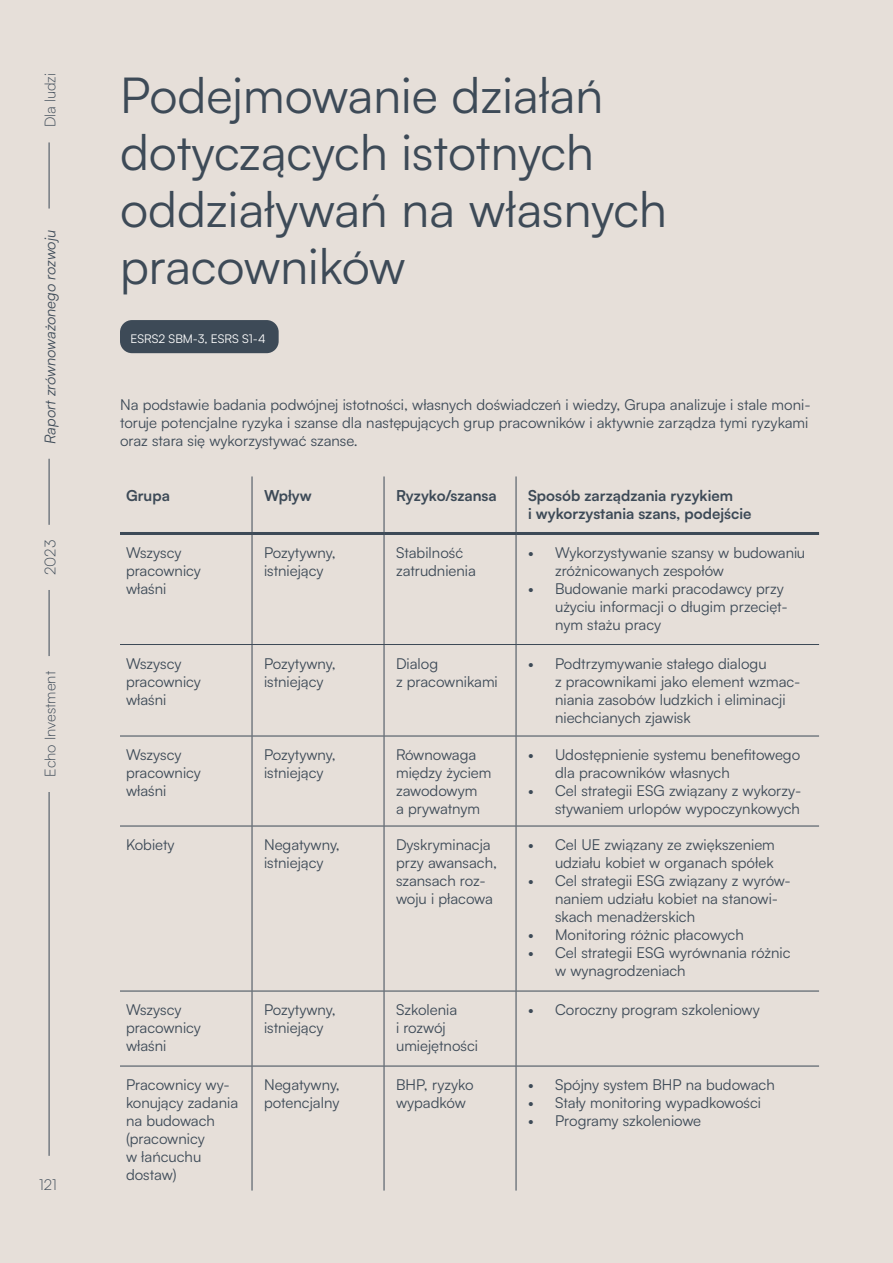
<style>
.page{position:relative;width:893px;height:1263px;background:#e6dfd9}
.page>*{position:absolute;margin:0;border:0;box-sizing:border-box;transform-origin:0 0}
.t1{font:49.5px/57px "Satoshi";color:#3d4a57}
.t2{font:15px/18px "Satoshi";color:#3d4a57}
.t3{font:700 15px/18px "Satoshi";color:#3d4a57}
.t4{font:300 15px "Satoshi";color:#3d4a57}
.t5{font:italic 15px "Satoshi";color:#3d4a57}
.t6{font:12px "Satoshi";color:#fff}
</style>
<div class="page">
<hr style="left:49px;top:142px;width:1px;height:67px;background:#3d4a57">
<hr style="left:49px;top:459px;width:1px;height:66px;background:#3d4a57">
<hr style="left:49px;top:792px;width:1px;height:364px;background:#3d4a57">
<hr style="left:49px;top:590px;width:1px;height:66px;background:#3d4a57">
<div style="left:120px;top:320px;width:159px;height:33px;background:#3d4a57;border-radius:12px"></div>
<hr style="left:252px;top:476px;width:1px;height:56px;background:#3d4a57">
<hr style="left:384px;top:476px;width:1px;height:56px;background:#3d4a57">
<hr style="left:516px;top:476px;width:1px;height:56px;background:#3d4a57">
<hr style="left:252px;top:645px;width:1px;height:91px;background:#3d4a57">
<hr style="left:384px;top:645px;width:1px;height:91px;background:#3d4a57">
<hr style="left:516px;top:645px;width:1px;height:91px;background:#3d4a57">
<hr style="left:252px;top:736px;width:1px;height:90px;background:#3d4a57">
<hr style="left:384px;top:736px;width:132px;height:1px;background:#3d4a57">
<hr style="left:384px;top:736px;width:1px;height:90px;background:#3d4a57">
<hr style="left:516px;top:736px;width:303px;height:1px;background:#3d4a57">
<hr style="left:516px;top:736px;width:1px;height:90px;background:#3d4a57">
<hr style="left:120px;top:826px;width:132px;height:1px;background:#3d4a57">
<hr style="left:252px;top:826px;width:132px;height:1px;background:#3d4a57">
<hr style="left:384px;top:826px;width:132px;height:1px;background:#3d4a57">
<hr style="left:516px;top:826px;width:303px;height:1px;background:#3d4a57">
<hr style="left:384px;top:535px;width:1px;height:109px;background:#3d4a57">
<hr style="left:516px;top:535px;width:1px;height:109px;background:#3d4a57">
<hr style="left:120px;top:644px;width:132px;height:1px;background:#3d4a57">
<hr style="left:252px;top:644px;width:132px;height:1px;background:#3d4a57">
<hr style="left:384px;top:644px;width:132px;height:1px;background:#3d4a57">
<hr style="left:516px;top:644px;width:303px;height:1px;background:#3d4a57">
<hr style="left:120px;top:736px;width:132px;height:1px;background:#3d4a57">
<hr style="left:252px;top:736px;width:132px;height:1px;background:#3d4a57">
<hr style="left:120px;top:532px;width:132px;height:3px;background:#3d4a57">
<hr style="left:252px;top:532px;width:132px;height:3px;background:#3d4a57">
<hr style="left:384px;top:532px;width:132px;height:3px;background:#3d4a57">
<hr style="left:516px;top:532px;width:303px;height:3px;background:#3d4a57">
<hr style="left:252px;top:535px;width:1px;height:109px;background:#3d4a57">
<hr style="left:252px;top:826px;width:1px;height:165px;background:#3d4a57">
<hr style="left:384px;top:826px;width:1px;height:165px;background:#3d4a57">
<hr style="left:516px;top:826px;width:1px;height:165px;background:#3d4a57">
<hr style="left:120px;top:991px;width:132px;height:1px;background:#3d4a57">
<hr style="left:252px;top:991px;width:132px;height:1px;background:#3d4a57">
<hr style="left:252px;top:991px;width:1px;height:75px;background:#3d4a57">
<hr style="left:384px;top:991px;width:132px;height:1px;background:#3d4a57">
<hr style="left:384px;top:991px;width:1px;height:75px;background:#3d4a57">
<hr style="left:516px;top:991px;width:303px;height:1px;background:#3d4a57">
<hr style="left:516px;top:991px;width:1px;height:75px;background:#3d4a57">
<hr style="left:120px;top:1066px;width:132px;height:1px;background:#3d4a57">
<hr style="left:252px;top:1066px;width:132px;height:1px;background:#3d4a57">
<hr style="left:252px;top:1066px;width:1px;height:124px;background:#3d4a57">
<hr style="left:384px;top:1066px;width:132px;height:1px;background:#3d4a57">
<hr style="left:384px;top:1066px;width:1px;height:124px;background:#3d4a57">
<hr style="left:516px;top:1066px;width:303px;height:1px;background:#3d4a57">
<hr style="left:516px;top:1066px;width:1px;height:124px;background:#3d4a57">
<p class="t4" style="left:41px;top:127px;width:56px;rotate:-90deg">Dla ludzi</p>
<p class="t5" style="left:40px;top:444px;width:215px;rotate:-90deg">Raport zrównoważonego rozwoju</p>
<p class="t4" style="left:41px;top:575px;width:37px;rotate:-90deg">2023</p>
<p class="t4" style="left:41px;top:777px;width:107px;rotate:-90deg">Echo Investment</p>
<p class="t4" style="left:39px;top:1175px;width:19px">121</p>
<h1 class="t1" style="left:120px;top:65px;width:549px">Podejmowanie działań dotyczących istotnych oddziaływań na własnych pracowników</h1>
<p class="t6" style="left:130px;top:330px;width:136px">ESRS2 SBM-3, ESRS S1-4</p>
<p class="t2" style="left:120px;top:395px;width:692px">Na podstawie badania podwójnej istotności, własnych doświadczeń i wiedzy, Grupa analizuje i stale moni&shy;toruje potencjalne ryzyka i szanse dla następujących grup pracowników i aktywnie zarządza tymi ryzykami oraz stara się wykorzystywać szanse.</p>
<p class="t3" style="left:126px;top:485px;width:45px">Grupa</p>
<p class="t3" style="left:264px;top:485px;width:49px">Wpływ</p>
<p class="t3" style="left:396px;top:485px;width:102px">Ryzyko/szansa</p>
<p class="t3" style="left:528px;top:485px;width:225px">Sposób zarządzania ryzykiem<br>i wykorzystania szans, podejście</p>
<p class="t2" style="left:126px;top:543px;width:76px">Wszyscy pracownicy właśni</p>
<p class="t2" style="left:264px;top:543px;width:73px">Pozytywny, istniejący</p>
<p class="t2" style="left:396px;top:543px;width:81px">Stabilność zatrudnienia</p>
<p class="t2" style="left:555px;top:543px;width:252px;text-indent:-27px">• Wykorzystywanie szansy w budowaniu zróżnicowanych zespołów</p>
<p class="t2" style="left:555px;top:579px;width:234px;text-indent:-27px">• Budowanie marki pracodawcy przy użyciu informacji o długim przecięt&shy;nym stażu pracy</p>
<p class="t2" style="left:126px;top:654px;width:76px">Wszyscy pracownicy właśni</p>
<p class="t2" style="left:264px;top:654px;width:73px">Pozytywny, istniejący</p>
<p class="t2" style="left:396px;top:654px;width:103px">Dialog<br>z pracownikami</p>
<p class="t2" style="left:555px;top:654px;width:247px;text-indent:-27px">• Podtrzymywanie stałego dialogu<br>z pracownikami jako element wzmac&shy;niania zasobów ludzkich i eliminacji niechcianych zjawisk</p>
<p class="t2" style="left:126px;top:745px;width:76px">Wszyscy pracownicy właśni</p>
<p class="t2" style="left:264px;top:745px;width:73px">Pozytywny, istniejący</p>
<p class="t2" style="left:396px;top:745px;width:97px">Równowaga między życiem zawodowym<br>a prywatnym</p>
<p class="t2" style="left:555px;top:745px;width:247px;text-indent:-27px">• Udostępnienie systemu benefitowego dla pracowników własnych</p>
<p class="t2" style="left:528px;top:781px;width:275px;text-align:right">• Cel strategii ESG związany z wykorzy&shy;stywaniem urlopów wypoczynkowych</p>
<p class="t2" style="left:126px;top:835px;width:50px">Kobiety</p>
<p class="t2" style="left:264px;top:835px;width:77px">Negatywny, istniejący</p>
<p class="t2" style="left:396px;top:835px;width:103px">Dyskryminacja przy awansach, szansach roz&shy;woju i płacowa</p>
<p class="t2" style="left:528px;top:835px;width:248px;text-align:right">• Cel UE związany ze zwiększeniem udziału kobiet w organach spółek</p>
<p class="t2" style="left:555px;top:871px;width:237px;text-indent:-27px">• Cel strategii ESG związany z wyrów&shy;naniem udziału kobiet na stanowi&shy;skach menadżerskich</p>
<p class="t2" style="left:528px;top:925px;width:217px">• Monitoring różnic płacowych</p>
<p class="t2" style="left:555px;top:943px;width:237px;text-indent:-27px">• Cel strategii ESG wyrównania różnic w wynagrodzeniach</p>
<p class="t2" style="left:126px;top:1000px;width:76px">Wszyscy pracownicy właśni</p>
<p class="t2" style="left:264px;top:1000px;width:73px">Pozytywny, istniejący</p>
<p class="t2" style="left:396px;top:1000px;width:84px">Szkolenia<br>i rozwój umiejętności</p>
<p class="t2" style="left:528px;top:1000px;width:233px">• Coroczny program szkoleniowy</p>
<p class="t2" style="left:126px;top:1075px;width:114px">Pracownicy wy&shy;konujący zadania na budowach (pracownicy<br>w łańcuchu dostaw)</p>
<p class="t2" style="left:264px;top:1075px;width:77px">Negatywny, potencjalny</p>
<p class="t2" style="left:396px;top:1075px;width:79px">BHP, ryzyko wypadków</p>
<p class="t2" style="left:528px;top:1075px;width:248px">• Spójny system BHP na budowach</p>
<p class="t2" style="left:528px;top:1093px;width:235px">• Stały monitoring wypadkowości</p>
<p class="t2" style="left:528px;top:1111px;width:175px">• Programy szkoleniowe</p>
</div>
